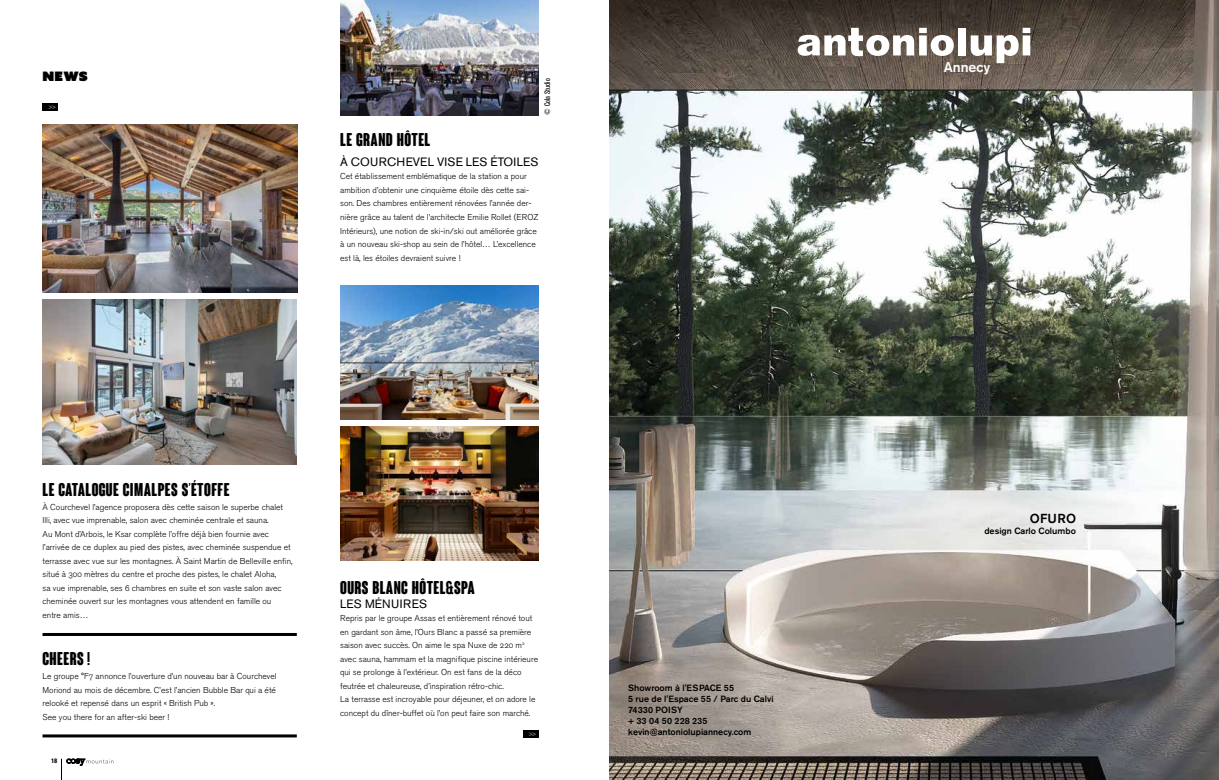
<style>
.page{position:relative;width:1219px;height:780px;background:#fff}
.page>*{position:absolute;margin:0;border:0;box-sizing:border-box;transform-origin:0 0}
.t1{font:700 condensed 18px "Coluna Rounded";letter-spacing:.025em;color:#000}
.t2{font:500 14px "Akzidenz Grotesk BE";color:#fff}
.t3{font:500 13px "Akzidenz Grotesk BE";letter-spacing:.01em;color:#000}
.t4{font:13px "Azo Sans Uber";color:#000;scale:1.08 1}
.t5{font:12px "Akzidenz Grotesk BE";letter-spacing:.02em;color:#000}
.t6{font:500 9px/10.8px "Akzidenz Grotesk BE";color:#000}
.t7{font:8.5px/13.5px "Akzidenz Grotesk BE Light Os F";color:#000}
.t8{font:condensed 8px "Akzidenz Grotesk BE";letter-spacing:.01em;color:#000}
.t9{font:800 condensed 6.3px "Akzidenz Grotesk BE";color:#000}
.t10{font:5px "Akzidenz Grotesk BE Light Os F";color:#fff}
</style>
<div class="page">
<svg style="left:61px;top:758px;width:52px;height:22px"></svg>
<div style="left:43px;top:103px;width:15px;height:8px;background:#000"></div>
<img style="left:609px;top:0;width:610px;height:780px">
<div style="left:958px;top:28px;width:8px;height:27px;background:#fff"></div>
<svg style="left:971px;top:28px;width:59px;height:35px"></svg>
<svg style="left:798px;top:28px;width:156px;height:28px"></svg>
<img style="left:340px;top:285px;width:199px;height:134px">
<img style="left:340px;top:427px;width:199px;height:134px">
<img style="left:340px;top:0;width:199px;height:115px">
<img style="left:43px;top:124px;width:255px;height:168px">
<img style="left:43px;top:299px;width:254px;height:165px">
<hr style="left:43px;top:633px;width:254px;height:3px;background:#000">
<hr style="left:43px;top:734px;width:254px;height:3px;background:#000">
<div style="left:523px;top:730px;width:16px;height:7px;background:#000"></div>
<h3 class="t4" style="left:43px;top:68px;width:43px">NEWS</h3>
<p class="t10" style="left:49px;top:104px;width:8px">&gt;&gt;</p>
<p class="t8" style="left:543px;top:115px;width:38px;rotate:-90deg">© Cola Studio</p>
<h1 class="t1" style="left:340px;top:130px;width:92px">LE GRAND HÔTEL</h1>
<h3 class="t5" style="left:340px;top:155px;width:200px">À COURCHEVEL VISE LES ÉTOILES</h3>
<p class="t7" style="left:340px;top:170px;width:200px">Cet établissement emblématique de la station a pour ambition d’obtenir une cinquième étoile dès cette sai&shy;son. Des chambres entièrement rénovées l’année der&shy;nière grâce au talent de l’architecte Emilie Rollet (EROZ Intérieurs), une notion de ski-in/ski out améliorée grâce à un nouveau ski-shop au sein de l’hôtel… L’excellence est là, les étoiles devraient suivre !</p>
<h1 class="t1" style="left:43px;top:480px;width:188px">LE CATALOGUE CIMALPES S’ÉTOFFE</h1>
<p class="t7" style="left:43px;top:500px;width:252px">À Courchevel l’agence proposera dès cette saison le superbe chalet Illi, avec vue imprenable, salon avec cheminée centrale et sauna.<br>Au Mont d’Arbois, le Ksar complète l’offre déjà bien fournie avec l’arrivée de ce duplex au pied des pistes, avec cheminée suspendue et terrasse avec vue sur les montagnes. À Saint Martin de Belleville enfin, situé à 300 mètres du centre et proche des pistes, le chalet Aloha,<br>sa vue imprenable, ses 6 chambres en suite et son vaste salon avec cheminée ouvert sur les montagnes vous attendent en famille ou<br>entre amis…</p>
<h1 class="t1" style="left:43px;top:649px;width:49px">CHEERS !</h1>
<p class="t7" style="left:43px;top:669px;width:236px">Le groupe °F7 annonce l’ouverture d’un nouveau bar à Courchevel Moriond au mois de décembre. C’est l’ancien Bubble Bar qui a été relooké et repensé dans un esprit « British Pub ».<br>See you there for an after-ski beer !</p>
<p class="t9" style="left:51px;top:757px;width:8px">18</p>
<h1 class="t1" style="left:340px;top:577px;width:136px">OURS BLANC HÔTEL&amp;SPA</h1>
<h3 class="t5" style="left:340px;top:596px;width:89px">LES MÉNUIRES</h3>
<p class="t7" style="left:340px;top:611px;width:199px">Repris par le groupe Assas et entièrement rénové tout en gardant son âme, l’Ours Blanc a passé sa première saison avec succès. On aime le spa Nuxe de 220 m<sup>2 </sup>avec sauna, hammam et la magnifique piscine intérieure qui se prolonge à l’extérieur. On est fans de la déco feutrée et chaleureuse, d’inspiration rétro-chic.<br>La terrasse est incroyable pour déjeuner, et on adore le concept du dîner-buffet où l’on peut faire son marché.</p>
<p class="t10" style="left:529px;top:731px;width:8px">&gt;&gt;</p>
<p class="t6" style="left:628px;top:682px;width:147px">Showroom à l'ESPACE 55<br>5 rue de l'Espace 55 / Parc du Calvi<br>74330 POISY<br>+ 33 04 50 228 235 kevin@antoniolupiannecy.com</p>
<h2 class="t2" style="left:944px;top:59px;width:48px">Annecy</h2>
<h3 class="t3" style="left:1030px;top:511px;width:48px">OFURO</h3>
<p class="t6" style="left:984px;top:525px;width:93px">design Carlo Columbo</p>
</div>
